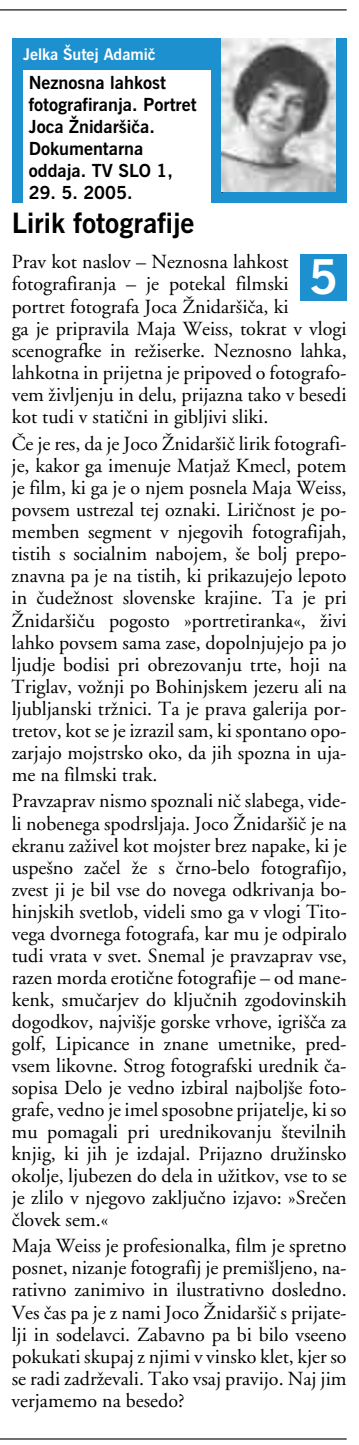
<style>
.page{position:relative;width:359px;height:1445px;background:#fff}
.page>*{position:absolute;margin:0;border:0;box-sizing:border-box;transform-origin:0 0}
.t1{font:700 48px "News Gothic";color:#fff}
.t2{font:700 28px "News Gothic";color:#000}
.t3{font:20px/22px "Adobe Garamond";color:#000;text-align:justify}
.t4{font:700 18px/22px "News Gothic";color:#000}
.t5{font:700 16px "News Gothic";color:#fff}
</style>
<div class="page">
<hr style="left:0;top:9px;width:346px;height:1px;background:#000">
<hr style="left:0;top:1438px;width:346px;height:1px;background:#000">
<div style="left:12px;top:38px;width:334px;height:165px;background:#1d90d0"></div>
<img style="left:221px;top:38px;width:114px;height:153px">
<div style="left:23px;top:70px;width:187px;height:135px;background:#fff"></div>
<div style="left:300px;top:254px;width:46px;height:46px;background:#1d90d0"></div>
<p class="t5" style="left:23px;top:43px;width:134px">Jelka Šutej Adamič</p>
<p class="t4" style="left:29px;top:71px;width:169px">Neznosna lahkost fotografiranja. Portret<br>Joca Žnidaršiča.<br>Dokumentarna oddaja. TV SLO 1,</p>
<p class="t4" style="left:29px;top:181px;width:105px">29. 5. 2005.</p>
<h2 class="t2" style="left:12px;top:204px;width:184px">Lirik fotografije</h2>
<p class="t3" style="left:12px;top:250px;width:336px;text-align:left">Prav kot naslov – Neznosna lahkost fotografiranja – je potekal filmski portret fotografa Joca Žnidaršiča, ki<br>ga je pripravila Maja Weiss, tokrat v vlogi scenografke in režiserke. Neznosno lahka, lahkotna in prijetna je pripoved o fotografo&shy;vem življenju in delu, prijazna tako v besedi kot tudi v statični in gibljivi sliki.</p>
<p class="t3" style="left:12px;top:432px;width:336px">Če je res, da je Joco Žnidaršič lirik fotografi&shy;je, kakor ga imenuje Matjaž Kmecl, potem je film, ki ga je o njem posnela Maja Weiss, povsem ustrezal tej oznaki. Liričnost je po&shy;memben segment v njegovih fotografijah, tistih s socialnim nabojem, še bolj prepo&shy;znavna pa je na tistih, ki prikazujejo lepoto in čudežnost slovenske krajine. Ta je pri Žnidaršiču pogosto »portretiranka«, živi lahko povsem sama zase, dopolnjujejo pa jo ljudje bodisi pri obrezovanju trte, hoji na Triglav, vožnji po Bohinjskem jezeru ali na ljubljanski tržnici. Ta je prava galerija por&shy;tretov, kot se je izrazil sam, ki spontano opo&shy;zarjajo mojstrsko oko, da jih spozna in uja&shy;me na filmski trak.</p>
<p class="t3" style="left:12px;top:789px;width:336px">Pravzaprav nismo spoznali nič slabega, vide&shy;li nobenega spodrsljaja. Joco Žnidaršič je na ekranu zaživel kot mojster brez napake, ki je uspešno začel že s črno-belo fotografijo, zvest ji je bil vse do novega odkrivanja bo&shy;hinjskih svetlob, videli smo ga v vlogi Tito&shy;vega dvornega fotografa, kar mu je odpiralo tudi vrata v svet. Snemal je pravzaprav vse, razen morda erotične fotografije – od mane&shy;kenk, smučarjev do ključnih zgodovinskih dogodkov, najvišje gorske vrhove, igrišča za golf, Lipicance in znane umetnike, pred&shy;vsem likovne. Strog fotografski urednik ča&shy;sopisa Delo je vedno izbiral najboljše foto&shy;grafe, vedno je imel sposobne prijatelje, ki so mu pomagali pri urednikovanju številnih knjig, ki jih je izdajal. Prijazno družinsko okolje, ljubezen do dela in užitkov, vse to se je zlilo v njegovo zaključno izjavo: »Srečen človek sem.«</p>
<p class="t3" style="left:12px;top:1234px;width:336px">Maja Weiss je profesionalka, film je spretno posnet, nizanje fotografij je premišljeno, na&shy;rativno zanimivo in ilustrativno dosledno.<br>Ves čas pa je z nami Joco Žnidaršič s prijate&shy;lji in sodelavci. Zabavno pa bi bilo vseeno pokukati skupaj z njimi v vinsko klet, kjer so se radi zadrževali. Tako vsaj pravijo. Naj jim verjamemo na besedo?</p>
<h1 class="t1" style="left:308px;top:245px;width:31px">5</h1>
</div>
